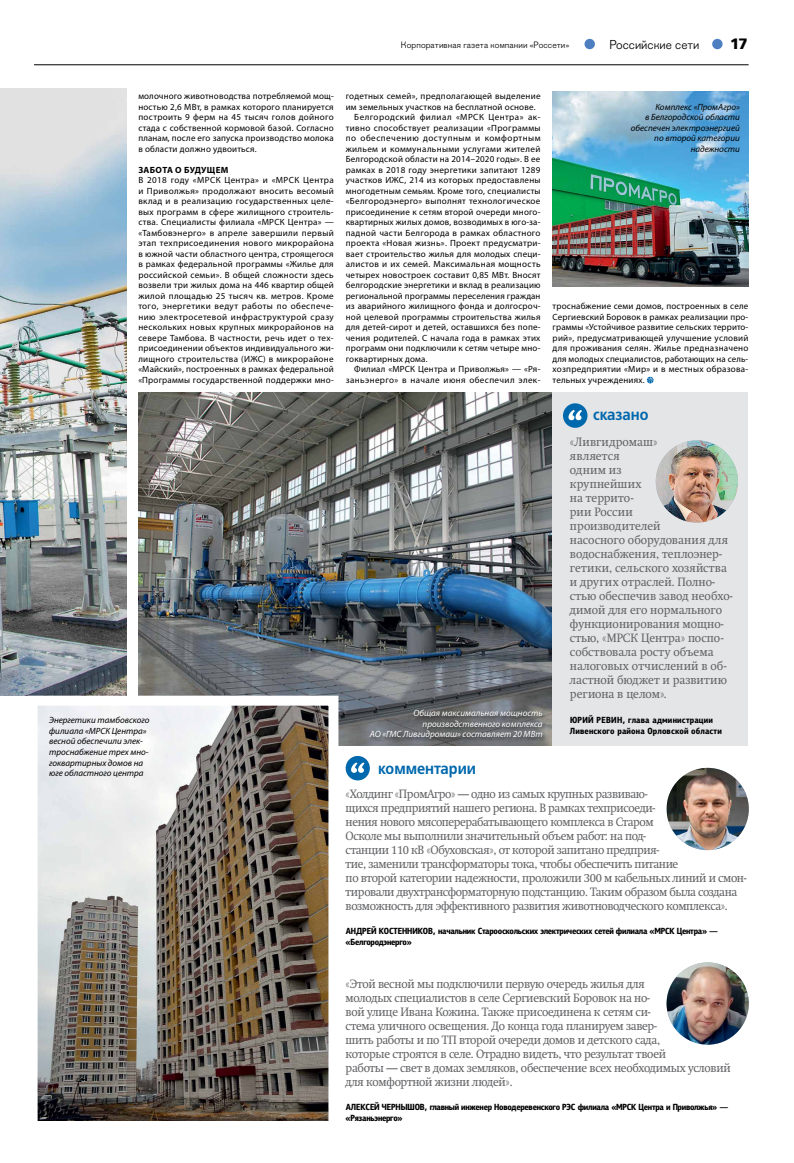
<style>
.page{position:relative;width:794px;height:1163px;background:#fff}
.page>*{position:absolute;margin:0;border:0;box-sizing:border-box;transform-origin:0 0}
.t1{font:16px "Free Set Demi C";color:#0068ad;scale:.9 1}
.t2{font:700 15px "Free Set";color:#000}
.t3{font:12.6px "Figgins Sans";color:#000}
.t4{font:12px/14px "Swift C";letter-spacing:-.03em;color:#636466;scale:.94 1}
.t5{font:12px/14px "Swift C";color:#636466;scale:.95 1}
.t6{font:9px/10.5px "Myriad Pro";letter-spacing:.025em;color:#000;text-align:justify}
.t7{font:italic 9px/10.5px "Myriad Pro";color:#000}
.t8{font:italic 9px/10.5px "Myriad Pro";color:#fff;text-align:right}
.t9{font:9px "Myriad Pro";letter-spacing:.05em;color:#000}
.t10{font:9px "Figgins Sans";letter-spacing:.01em;color:#000}
.t11{font:700 9px "Myriad Pro";letter-spacing:.035em;color:#000}
</style>
<div class="page">
<img style="left:138px;top:392px;width:414px;height:353px">
<img style="left:0;top:88px;width:126px;height:607px">
<div style="left:712px;top:39px;width:10px;height:10px;background:#4e80c1;border-radius:50%"></div>
<div style="left:584px;top:39px;width:11px;height:10px;background:#4e80c1;border-radius:50%"></div>
<hr style="left:34px;top:64px;width:714px;height:1px;background:#000">
<div style="left:346px;top:755px;width:24px;height:25px;background:#0068ad;border-radius:50%"></div>
<svg style="left:351px;top:762px;width:13px;height:10px"></svg>
<img style="left:666px;top:767px;width:83px;height:83px;border-radius:41px">
<img style="left:666px;top:962px;width:83px;height:82px;border-radius:41px">
<div style="left:368px;top:708px;width:179px;height:35px;background:#000;opacity:.5"></div>
<div style="left:552px;top:392px;width:196px;height:354px;background:#e4e5e6"></div>
<div style="left:563px;top:403px;width:24px;height:25px;background:#0068ad;border-radius:50%"></div>
<svg style="left:568px;top:410px;width:14px;height:10px"></svg>
<img style="left:656px;top:440px;width:82px;height:82px;border-radius:41px">
<img style="left:39px;top:706px;width:288px;height:414px">
<div style="left:28px;top:695px;width:310px;height:439px;border:10px solid #fff"></div>
<img style="left:552px;top:92px;width:196px;height:194px">
<svg style="left:647px;top:376px;width:6px;height:7px"></svg>
<p class="t10" style="left:401px;top:39px;width:170px">Корпоративная газета компании «Россети»</p>
<h3 class="t3" style="left:609px;top:37px;width:91px">Российские сети</h3>
<h2 class="t2" style="left:730px;top:34px;width:19px">17</h2>
<p class="t6" style="left:138px;top:91px;width:197px">молочного животноводства потребляемой мощ&shy;ностью 2,6 МВт, в рамках которого планируется построить 9 ферм на 45 тысяч голов дойного стада с собственной кормовой базой. Согласно планам, после его запуска производство молока в области должно удвоиться.</p>
<p class="t11" style="left:138px;top:164px;width:92px">ЗАБОТА О БУДУЩЕМ</p>
<p class="t6" style="left:138px;top:175px;width:197px">В 2018 году «МРСК Центра» и «МРСК Центра и Приволжья» продолжают вносить весомый вклад и в реализацию государственных целе&shy;вых программ в сфере жилищного строитель&shy;ства. Специалисты филиала «МРСК Центра» — «Тамбовэнерго» в апреле завершили первый этап техприсоединения нового микрорайона в южной части областного центра, строящегося в рамках федеральной программы «Жилье для российской семьи». В общей сложности здесь возвели три жилых дома на 446 квартир общей жилой площадью 25 тысяч кв. метров. Кроме того, энергетики ведут работы по обеспече&shy;нию электросетевой инфраструктурой сразу нескольких новых крупных микрорайонов на севере Тамбова. В частности, речь идет о тех&shy;присоединении объектов индивидуального жи&shy;лищного строительства (ИЖС) в микрорайоне «Майский», построенных в рамках федеральной «Программы государственной поддержки мно-</p>
<p class="t7" style="left:49px;top:715px;width:102px">Энергетики тамбовского филиала «МРСК Центра» весной обеспечили элек&shy;троснабжение трех мно&shy;гоквартирных домов на юге областного центра</p>
<p class="t6" style="left:346px;top:91px;width:196px">годетных семей», предполагающей выделение</p>
<p class="t6" style="left:346px;top:101px;width:191px">им земельных участков на бесплатной основе.</p>
<p class="t9" style="left:354px;top:111px;width:188px">Белгородский филиал «МРСК Центра» ак-</p>
<p class="t6" style="left:346px;top:122px;width:196px">тивно способствует реализации «Программы</p>
<p class="t9" style="left:346px;top:132px;width:196px">по обеспечению доступным и комфортным</p>
<p class="t6" style="left:346px;top:143px;width:196px">жильем и коммунальными услугами жителей</p>
<p class="t6" style="left:346px;top:154px;width:196px">Белгородской области на 2014–2020 годы». В ее</p>
<p class="t6" style="left:346px;top:164px;width:196px">рамках в 2018 году энергетики запитают 1289</p>
<p class="t6" style="left:346px;top:175px;width:196px">участков ИЖС, 214 из которых предоставлены</p>
<p class="t6" style="left:346px;top:185px;width:196px">многодетным семьям. Кроме того, специалисты</p>
<p class="t6" style="left:346px;top:196px;width:196px">«Белгородэнерго» выполнят технологическое</p>
<p class="t6" style="left:346px;top:206px;width:196px">присоединение к сетям второй очереди много-</p>
<p class="t6" style="left:346px;top:217px;width:196px">квартирных жилых домов, возводимых в юго-за-</p>
<p class="t6" style="left:346px;top:227px;width:196px">падной части Белгорода в рамках областного</p>
<p class="t6" style="left:346px;top:238px;width:196px">проекта «Новая жизнь». Проект предусматри-</p>
<p class="t6" style="left:346px;top:248px;width:196px">вает строительство жилья для молодых специ-</p>
<p class="t6" style="left:346px;top:259px;width:196px">алистов и их семей. Максимальная мощность</p>
<p class="t6" style="left:346px;top:269px;width:196px">четырех новостроек составит 0,85 МВт. Вносят</p>
<p class="t6" style="left:346px;top:280px;width:196px">белгородские энергетики и вклад в реализацию</p>
<p class="t6" style="left:346px;top:290px;width:196px">региональной программы переселения граждан</p>
<p class="t6" style="left:346px;top:301px;width:196px">из аварийного жилищного фонда и долгосроч-</p>
<p class="t6" style="left:346px;top:311px;width:196px">ной целевой программы строительства жилья</p>
<p class="t6" style="left:346px;top:322px;width:196px">для детей-сирот и детей, оставшихся без попе-</p>
<p class="t6" style="left:346px;top:332px;width:196px">чения родителей. С начала года в рамках этих</p>
<p class="t6" style="left:346px;top:343px;width:196px">программ они подключили к сетям четыре мно-</p>
<p class="t6" style="left:346px;top:353px;width:83px">гоквартирных дома.</p>
<p class="t6" style="left:354px;top:364px;width:188px">Филиал «МРСК Центра и Приволжья» — «Ря-</p>
<p class="t6" style="left:346px;top:374px;width:196px">заньэнерго» в начале июня обеспечил элек-</p>
<p class="t7" style="left:631px;top:101px;width:110px;text-align:right">Комплекс «ПромАгро»<br>в Белгородской области обеспечен электроэнергией по второй категории надежности</p>
<p class="t6" style="left:552px;top:301px;width:197px">троснабжение семи домов, построенных в селе Сергиевский Боровок в рамках реализации про&shy;граммы «Устойчивое развитие сельских террито&shy;рий», предусматривающей улучшение условий для проживания селян. Жилье предназначено для молодых специалистов, работающих на сель&shy;хозпредприятии «Мир» и в местных образова&shy;тельных учреждениях.</p>
<p class="t8" style="left:370px;top:707px;width:174px">Общая максимальная мощность производственного комплекса<br>АО «ГМС Ливгидромаш» составляет 20 МВт</p>
<h1 class="t1" style="left:378px;top:759px;width:110px">комментарии</h1>
<h1 class="t1" style="left:593px;top:405px;width:63px">сказано</h1>
<p class="t5" style="left:570px;top:435px;width:173px">«Ливгидромаш»<br>является<br>одним из<br>крупнейших<br>на террито-<br>рии России<br>производителей<br>насосного оборудования для водоснабжения, теплоэнер&shy;гетики, сельского хозяйства и других отраслей. Полно&shy;стью обеспечив завод необхо&shy;димой для его нормального функционирования мощно&shy;стью, «МРСК Центра» поспо&shy;собствовала росту объема налоговых отчислений в об&shy;ластной бюджет и развитию региона в целом».</p>
<p class="t4" style="left:346px;top:786px;width:428px">«Холдинг «ПромАгро» — одно из самых крупных развиваю-<br>щихся предприятий нашего региона. В рамках техприсоеди-<br>нения нового мясоперерабатывающего комплекса в Старом<br>Осколе мы выполнили значительный объем работ: на под-<br>станции 110 кВ «Обуховская», от которой запитано предприя-<br>тие, заменили трансформаторы тока, чтобы обеспечить питание<br>по второй категории надежности, проложили 300 м кабельных линий и смон&shy;тировали двухтрансформаторную подстанцию. Таким образом была создана возможность для эффективного развития животноводческого комплекса».</p>
<p class="t4" style="left:346px;top:976px;width:411px">«Этой весной мы подключили первую очередь жилья для<br>молодых специалистов в селе Сергиевский Боровок на но-<br>вой улице Ивана Кожина. Также присоединена к сетям си-<br>стема уличного освещения. До конца года планируем завер-<br>шить работы и по ТП второй очереди домов и детского сада,<br>которые строятся в селе. Отрадно видеть, что результат твоей<br>работы — свет в домах земляков, обеспечение всех необходимых условий для комфортной жизни людей».</p>
</div>
